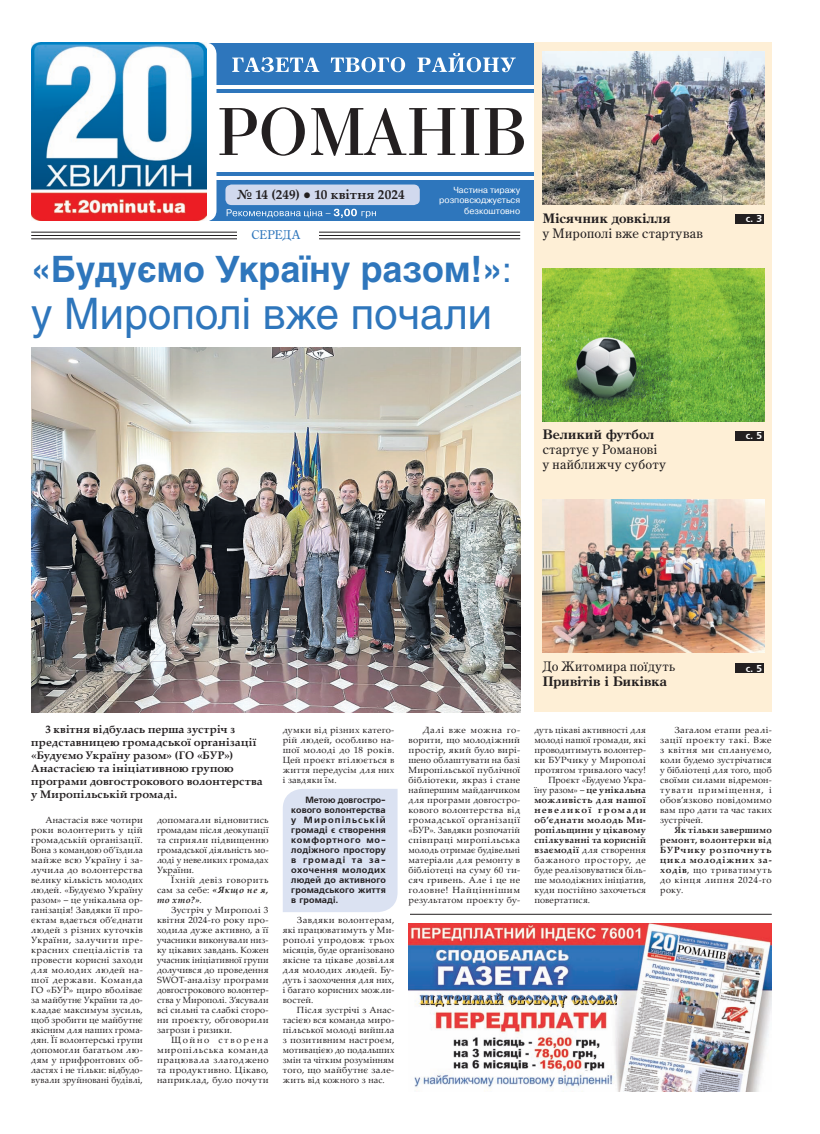
<style>
.page{position:relative;width:820px;height:1134px;background:#fff}
.page>*{position:absolute;margin:0;border:0;box-sizing:border-box;transform-origin:0 0}
.t1{font:43px "Helios";color:#2e76bc}
.t2{font:700 36px "Helios";color:#2e76bc}
.t3{font:700 13.2px "Palatino Linotype";letter-spacing:.005em;color:#231f20}
.t4{font:13px/15px "AG Centurion C";letter-spacing:.03em;color:#231f20}
.t5{font:700 13px "AG Centurion C";letter-spacing:.03em;color:#231f20}
.t6{font:12px "AG Centurion C";letter-spacing:.005em;color:#2e76bc}
.t7{font:700 11px/13px "Palatino Linotype";letter-spacing:.01em;color:#231f20}
.t8{font:700 10px "Free Set";color:#fff}
.t9{font:9px/10px "Palatino Linotype";letter-spacing:.02em;color:#231f20;text-align:justify}
.t10{font:700 9px/10px "Palatino Linotype";letter-spacing:.05em;color:#231f20;text-align:justify}
.t11{font:700 9px/10px "Ukrainian Free Set";letter-spacing:.01em;color:#231f20;text-align:justify}
.t12{font:9px "Palatino Linotype";letter-spacing:-.005em;color:#231f20}
.t13{font:9px "Palatino Linotype";letter-spacing:.065em;color:#231f20}
.t14{font:700 9px "Palatino Linotype";letter-spacing:.14em;color:#231f20}
.t15{font:8.8px/10.8px "Pragmatica C";color:#fff;text-align:right}
.s1{font-weight:400;font-size:35px}
.s2{font-weight:700;font-style:italic}
.s3{font-weight:400}
.s4{font-weight:700}
</style>
<div class="page">
<hr style="left:215px;top:172px;width:319px;height:3px;background:#2e76bc">
<div style="left:184px;top:180px;width:350px;height:41px;background:#2e76bc"></div>
<hr style="left:215px;top:89px;width:319px;height:4px;background:#2e76bc">
<div style="left:184px;top:43px;width:350px;height:42px;background:#2e76bc"></div>
<div style="left:225px;top:185px;width:194px;height:20px;background:#d1d9ee;border-radius:6px"></div>
<svg style="left:226px;top:209px;width:150px;height:9px"></svg>
<div style="left:283px;top:789px;width:114px;height:123px;background:#dbe2f2"></div>
<hr style="left:31px;top:232px;width:489px;height:1px;background:#231f20">
<hr style="left:31px;top:235px;width:489px;height:1px;background:#231f20">
<hr style="left:31px;top:239px;width:489px;height:1px;background:#231f20">
<div style="left:237px;top:225px;width:81px;height:16px;background:#fff"></div>
<div style="left:534px;top:43px;width:237px;height:668px;background:#feefd6"></div>
<div style="left:735px;top:214px;width:28px;height:10px;background:#231f20"></div>
<div style="left:735px;top:431px;width:28px;height:10px;background:#231f20"></div>
<div style="left:735px;top:663px;width:28px;height:10px;background:#231f20"></div>
<img style="left:542px;top:268px;width:221px;height:154px">
<img style="left:542px;top:500px;width:221px;height:153px">
<img style="left:408px;top:923px;width:363px;height:168px">
<img style="left:542px;top:51px;width:221px;height:153px">
<div style="left:51px;top:43px;width:165px;height:179px;background:#fff;border-radius:11px"></div>
<img style="left:32px;top:43px;width:174px;height:178px">
<svg style="left:219px;top:107px;width:304px;height:49px"></svg>
<svg style="left:232px;top:53px;width:283px;height:19px"></svg>
<hr style="left:410px;top:914px;width:361px;height:1px;background:#231f20">
<img style="left:31px;top:347px;width:489px;height:365px">
<h3 class="t3" style="left:237px;top:185px;width:169px">№ 14 (249) ● 10 квітня 2024</h3>
<h3 class="t6" style="left:251px;top:227px;width:50px">СЕРЕДА</h3>
<p class="t15" style="left:439px;top:184px;width:82px">Частина тиражу розповсюджується безкоштовно</p>
<h2 class="t2" style="left:31px;top:248px;width:482px">«Будуємо Україну разом!»<span class="s1">:</span></h2>
<h1 class="t1" style="left:31px;top:288px;width:462px">у Мирополі вже почали</h1>
<h3 class="t5" style="left:542px;top:209px;width:129px">Місячник довкілля</h3>
<h3 class="t4" style="left:542px;top:225px;width:162px">у Мирополі вже стартував</h3>
<h3 class="t5" style="left:542px;top:426px;width:113px">Великий футбол</h3>
<h3 class="t4" style="left:542px;top:441px;width:124px">стартує у Романові у найближчу суботу</h3>
<p class="t8" style="left:745px;top:213px;width:18px">с. 3</p>
<p class="t8" style="left:745px;top:430px;width:18px">с. 5</p>
<h3 class="t4" style="left:542px;top:659px;width:133px">До Житомира поїдуть</h3>
<h3 class="t5" style="left:542px;top:673px;width:125px">Привітів і Биківка</h3>
<p class="t8" style="left:745px;top:662px;width:18px">с. 5</p>
<p class="t7" style="left:31px;top:722px;width:233px;text-indent:14px">3 квітня відбулась перша зустріч з представницею громадської організації «Будуємо Україну разом» (ГО «БУР»)<br>Анастасією та ініціативною групою програми довгострокового волонтерства у Миропільській громаді.</p>
<p class="t9" style="left:31px;top:815px;width:113px;text-indent:14px">Анастасія вже чотири роки волонтерить у цій громадській організації.<br>Вона з командою об’їздила майже всю Україну і за&shy;лучила до волонтерства велику кількість молодих людей. «Будуємо Україну разом» – це унікальна ор&shy;ганізація! Завдяки її про&shy;єктам вдається об’єднати людей з різних куточків України, залучити пре&shy;красних спеціалістів та провести корисні заходи для молодих людей на&shy;шої держави. Команда ГО «БУР» щиро вболіває за майбутнє України та до&shy;кладає максимум зусиль, щоб зробити це майбутнє якісним для наших грома&shy;дян. Її волонтерські групи допомогли багатьом лю&shy;дям у прифронтових об&shy;ластях і не тільки: відбудо&shy;вували зруйновані будівлі,</p>
<p class="t9" style="left:157px;top:815px;width:113px">допомагали відновитись громадам після деокупації та сприяли підвищенню громадської діяльність мо&shy;лоді у невеликих громадах України.</p>
<p class="t9" style="left:157px;top:875px;width:113px;text-indent:14px">Їхній девіз говорить сам за себе: <span class="s2">«Якщо не я, то хто?»</span>.</p>
<p class="t9" style="left:157px;top:905px;width:113px;text-indent:14px">Зустріч у Мирополі 3 квітня 2024-го року про&shy;ходила дуже активно, а її учасники виконували низ&shy;ку цікавих завдань. Кожен учасник ініціативної групи долучився до проведення SWOT-аналізу програми довгострокового волонтер&shy;ства у Мирополі. З’ясували всі сильні та слабкі сторо&shy;ни проєкту, обговорили загрози і ризики.</p>
<p class="t9" style="left:157px;top:1035px;width:113px;text-indent:14px">Щойно створена миропільська команда працювала злагоджено та продуктивно. Цікаво, наприклад, було почути</p>
<p class="t9" style="left:283px;top:725px;width:113px">думки від різних катего&shy;рій людей, особливо на&shy;шої молоді до 18 років.<br>Цей проєкт втілюється в життя передусім для них і завдяки їм.</p>
<p class="t11" style="left:291px;top:795px;width:96px;text-indent:14px">Метою довгостро&shy;кового волонтерства у Миропільській громаді є створення комфортного мо&shy;лодіжного простору в громаді та за&shy;охочення молодих людей до активного громадського життя в громаді.</p>
<p class="t9" style="left:283px;top:915px;width:113px;text-indent:14px">Завдяки волонтерам, які працюватимуть у Ми&shy;рополі упродовж трьох місяців, буде організовано якісне та цікаве дозвілля для молодих людей. Бу&shy;дуть і заохочення для них, і багато корисних можли&shy;востей.</p>
<p class="t9" style="left:283px;top:1005px;width:113px;text-indent:14px">Після зустрічі з Анас&shy;тасією вся команда миро&shy;пільської молоді вийшла з позитивним настроєм, мотивацією до подальших змін та чітким розумінням того, що майбутнє зале&shy;жить від кожного з нас.</p>
<p class="t9" style="left:408px;top:725px;width:113px;text-indent:14px">Далі вже можна го&shy;ворити, що молодіжний простір, який було вирі&shy;шено облаштувати на базі Миропільської публічної бібліотеки, якраз і стане найпершим майданчиком для програми довгостро&shy;кового волонтерства від громадської організації «БУР». Завдяки розпочатій співпраці миропільська молодь отримає будівельні матеріали для ремонту в бібліотеці на суму 60 ти&shy;сяч гривень. Але і це не головне! Найціннішим результатом проєкту бу-</p>
<p class="t9" style="left:534px;top:725px;width:113px">дуть цікаві активності для</p>
<p class="t9" style="left:534px;top:735px;width:113px">молоді нашої громади, які</p>
<p class="t9" style="left:534px;top:745px;width:113px">проводитимуть волонтер-</p>
<p class="t9" style="left:534px;top:755px;width:113px">ки БУРчику у Мирополі</p>
<p class="t9" style="left:534px;top:765px;width:113px">протягом тривалого часу!</p>
<p class="t12" style="left:548px;top:774px;width:99px">Проєкт «Будуємо Укра-</p>
<p class="t10" style="left:534px;top:785px;width:113px"><span class="s3">їну разом» –</span> це унікальна</p>
<p class="t10" style="left:534px;top:795px;width:113px">можливість для нашої</p>
<p class="t14" style="left:534px;top:804px;width:113px">невеликої громади</p>
<p class="t10" style="left:534px;top:815px;width:113px">об’єднати молодь Ми-</p>
<p class="t10" style="left:534px;top:825px;width:113px">ропільщини у цікавому</p>
<p class="t10" style="left:534px;top:835px;width:113px">спілкуванні та корисній</p>
<p class="t9" style="left:534px;top:845px;width:113px"><span class="s4">взаємодії</span> для створення</p>
<p class="t13" style="left:534px;top:854px;width:113px">бажаного простору, де</p>
<p class="t9" style="left:534px;top:865px;width:113px">буде реалізовуватися біль-</p>
<p class="t9" style="left:534px;top:875px;width:113px">ше молодіжних ініціатив,</p>
<p class="t9" style="left:534px;top:885px;width:113px">куди постійно захочеться</p>
<p class="t9" style="left:534px;top:895px;width:57px">повертатися.</p>
<p class="t9" style="left:660px;top:725px;width:113px;text-indent:14px">Загалом етапи реалі&shy;зації проєкту такі. Вже з квітня ми сплануємо, коли будемо зустрічатися у бібліотеці для того, щоб своїми силами відремон&shy;тувати приміщення, і обов’язково повідомимо вам про дати та час таких зустрічей.</p>
<p class="t10" style="left:660px;top:825px;width:113px;text-indent:14px">Як тільки завершимо ремонт, волонтерки від БУРчику розпочнуть цикл молодіжних за&shy;ходів<span class="s3">, що триватимуть до кінця липня 2024-го року.</span></p>
</div>
